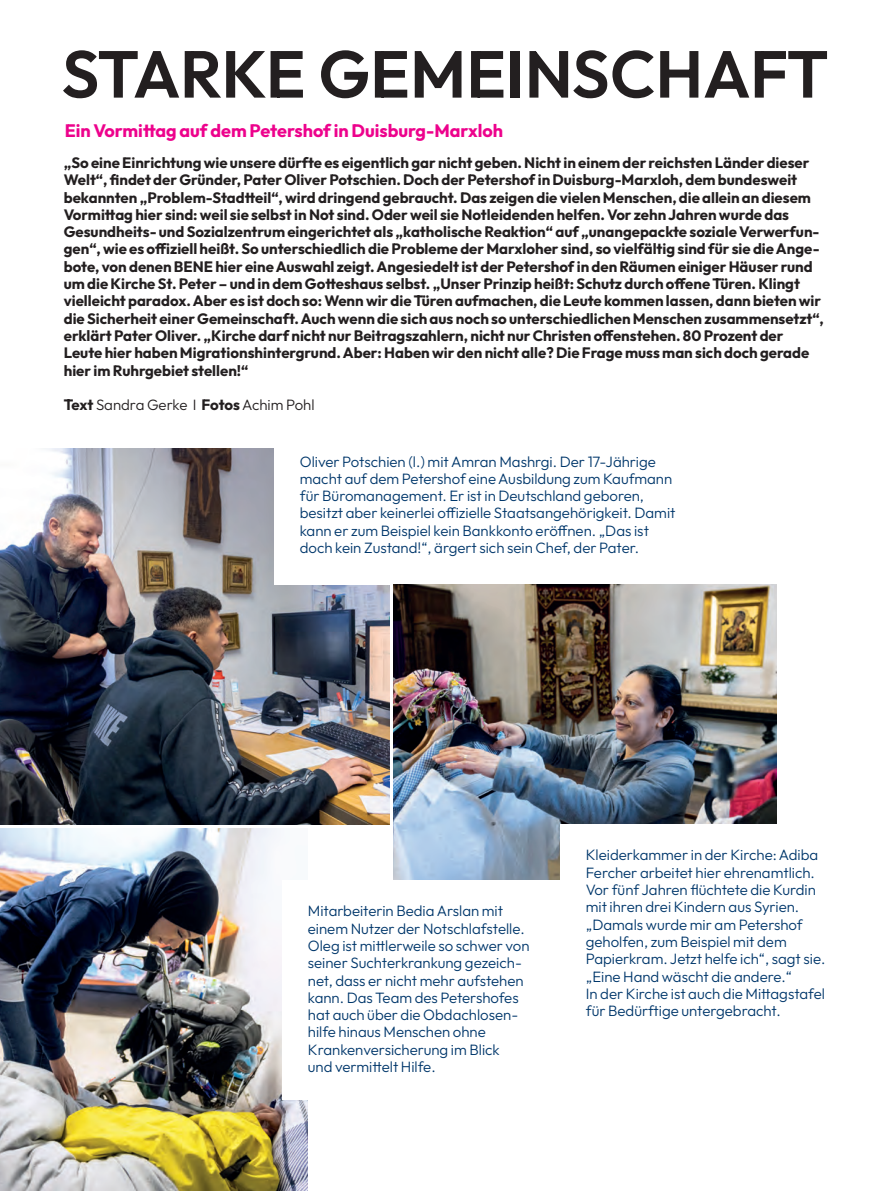
<style>
.page{position:relative;width:893px;height:1191px;background:#fff}
.page>*{position:absolute;margin:0;border:0;box-sizing:border-box;transform-origin:0 0}
.t1{font:600 66.3px "Outfit";letter-spacing:-.005em;color:#231f20}
.t2{font:700 18px "Outfit";color:#ed028c}
.t3{font:700 15px/17.2px "Outfit";color:#231f20}
.t4{font:300 15px/17.2px "Outfit";color:#00376b}
.t5{font:300 15px "Outfit";color:#231f20}
.s1{font-weight:700}
</style>
<div class="page">
<img style="left:0;top:449px;width:389px;height:375px">
<img style="left:0;top:829px;width:307px;height:362px">
<div style="left:274px;top:431px;width:449px;height:154px;background:#fff"></div>
<img style="left:393px;top:585px;width:383px;height:295px">
<div style="left:560px;top:824px;width:269px;height:240px;background:#fff"></div>
<div style="left:282px;top:880px;width:282px;height:219px;background:#fff"></div>
<h1 class="t1" style="left:62px;top:37px;width:304px">STARKE GEME</h1>
<h1 class="t1" style="left:506px;top:37px;width:261px">INSCHAFT</h1>
<p class="t2" style="left:65px;top:121px;width:440px">Ein Vormittag auf dem Petershof in Duisburg-Marxloh</p>
<p class="t3" style="left:64px;top:154px;width:762px">„So eine Einrichtung wie unsere dürfte es eigentlich gar nicht geben. Nicht in einem der reichsten Länder dieser Welt“, findet der Gründer, Pater Oliver Potschien. Doch der Petershof in Duisburg-Marxloh, dem bundesweit bekannten „Problem-Stadtteil“, wird dringend gebraucht. Das zeigen die vielen Menschen, die allein an diesem Vormittag hier sind: weil sie selbst in Not sind. Oder weil sie Notleidenden helfen. Vor zehn Jahren wurde das Gesundheits- und Sozialzentrum eingerichtet als „katholische Reaktion“ auf „unangepackte soziale Verwerfun&shy;gen“, wie es offiziell heißt. So unterschiedlich die Probleme der Marxloher sind, so vielfältig sind für sie die Ange&shy;bote, von denen BENE hier eine Auswahl zeigt. Angesiedelt ist der Petershof in den Räumen einiger Häuser rund um die Kirche St. Peter – und in dem Gotteshaus selbst. „Unser Prinzip heißt: Schutz durch offene Türen. Klingt vielleicht paradox. Aber es ist doch so: Wenn wir die Türen aufmachen, die Leute kommen lassen, dann bieten wir die Sicherheit einer Gemeinschaft. Auch wenn die sich aus noch so unterschiedlichen Menschen zusammensetzt“, erklärt Pater Oliver. „Kirche darf nicht nur Beitragszahlern, nicht nur Christen offenstehen. 80 Prozent der Leute hier haben Migrationshintergrund. Aber: Haben wir den nicht alle? Die Frage muss man sich doch gerade hier im Ruhrgebiet stellen!“</p>
<p class="t5" style="left:64px;top:396px;width:252px"><span class="s1">Text</span> Sandra Gerke I <span class="s1">Fotos</span> Achim Pohl</p>
<p class="t4" style="left:300px;top:452px;width:377px">Oliver Potschien (l.) mit Amran Mashrgi. Der 17-Jährige macht auf dem Petershof eine Ausbildung zum Kaufmann für Büromanagement. Er ist in Deutschland geboren, besitzt aber keinerlei offizielle Staatsangehörigkeit. Damit kann er zum Beispiel kein Bankkonto eröffnen. „Das ist doch kein Zustand!“, ärgert sich sein Chef, der Pater.</p>
<p class="t4" style="left:308px;top:902px;width:223px">Mitarbeiterin Bedia Arslan mit einem Nutzer der Notschlafstelle.<br>Oleg ist mittlerweile so schwer von seiner Suchterkrankung gezeich&shy;net, dass er nicht mehr aufstehen kann. Das Team des Petershofes hat auch über die Obdachlosen&shy;hilfe hinaus Menschen ohne<br>Krankenversicherung im Blick<br>und vermittelt Hilfe.</p>
<p class="t4" style="left:586px;top:846px;width:241px">Kleiderkammer in der Kirche: Adiba Fercher arbeitet hier ehrenamtlich.<br>Vor fünf Jahren flüchtete die Kurdin mit ihren drei Kindern aus Syrien. „Damals wurde mir am Petershof geholfen, zum Beispiel mit dem Papierkram. Jetzt helfe ich“, sagt sie. „Eine Hand wäscht die andere.“<br>In der Kirche ist auch die Mittagstafel für Bedürftige untergebracht.</p>
</div>
